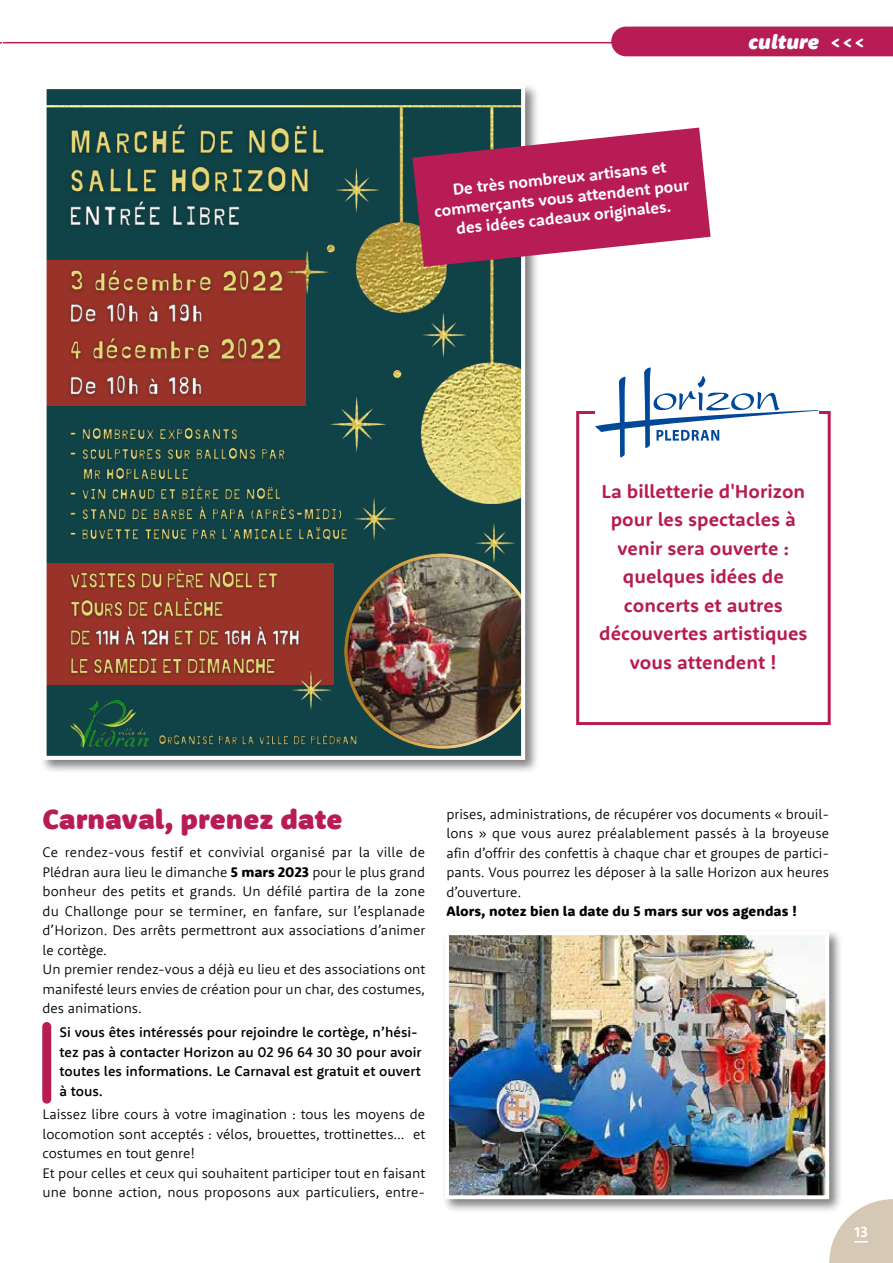
<style>
.page{position:relative;width:893px;height:1263px;background:#fff}
.page>*{position:absolute;margin:0;border:0;box-sizing:border-box;transform-origin:0 0}
.t1{font:900 28.5px "Rooney Sans";color:#b71c54}
.t2{font:italic 900 21px "Rooney Sans";color:#fff}
.t3{font:700 19.5px/28.5px "Rooney Sans";color:#b71c54;text-align:center}
.t4{font:700 16.5px/19.8px "Rooney Sans";color:#fff;text-align:center}
.t5{font:700 15px "Rooney Sans";color:#fff}
.t6{font:300 14.25px/19.5px "Rooney Sans";color:#000}
.t7{font:500 14.25px/19.5px "Rooney Sans";color:#000}
.t8{font:800 14.25px "Rooney Sans";color:#000}
.s1{font-weight:700;font-style:normal}
.s2{font-weight:800}
</style>
<div class="page">
<svg style="left:829px;top:1199px;width:64px;height:64px"></svg>
<hr style="left:3px;top:42px;width:829px;height:1px;background:#b71c54">
<div style="left:611px;top:27px;width:282px;height:29px;background:#b71c54"></div>
<div style="left:40px;top:82px;width:499px;height:692px;background:#000;opacity:.5"></div>
<div style="left:45px;top:87px;width:478px;height:671px;background:#0f4347"></div>
<img style="left:353px;top:504px;width:44px;height:37px">
<img style="left:48px;top:105px;width:472px;height:3px">
<img style="left:344px;top:553px;width:176px;height:196px">
<div style="left:45px;top:260px;width:260px;height:146px;background:#993228"></div>
<img style="left:70px;top:124px;width:205px;height:102px">
<div style="left:45px;top:563px;width:289px;height:122px;background:#993228"></div>
<img style="left:70px;top:701px;width:78px;height:48px">
<img style="left:70px;top:427px;width:277px;height:114px">
<img style="left:159px;top:731px;width:201px;height:18px">
<img style="left:70px;top:269px;width:205px;height:128px">
<img style="left:275px;top:106px;width:245px;height:398px">
<img style="left:70px;top:568px;width:230px;height:107px">
<img style="left:473px;top:523px;width:47px;height:46px">
<img style="left:290px;top:664px;width:43px;height:46px">
<div style="left:43px;top:85px;width:482px;height:675px;border:4px solid #fff"></div>
<svg style="left:412px;top:128px;width:299px;height:139px"></svg>
<div style="left:42px;top:1026px;width:9px;height:73px;background:#b71c54"></div>
<div style="left:442px;top:928px;width:401px;height:285px;background:#000;opacity:.5"></div>
<img style="left:450px;top:936px;width:374px;height:258px">
<div style="left:445px;top:931px;width:384px;height:268px;border:4px solid #fff"></div>
<div style="left:576px;top:411px;width:255px;height:314px;border:3px solid #b71c54"></div>
<svg style="left:595px;top:367px;width:224px;height:90px"></svg>
<p class="t4" style="left:431px;top:181px;width:257px;rotate:-6deg">De très nombreux artisans et commerçants vous attendent pour des idées cadeaux originales.</p>
<h2 class="t2" style="left:749px;top:28px;width:119px">culture <span class="s1">&lt;&lt;&lt;</span></h2>
<h3 class="t3" style="left:599px;top:476px;width:210px">La billetterie d'Horizon pour les spectacles à venir sera ouverte : quelques idées de concerts et autres découvertes artistiques vous attendent !</h3>
<h1 class="t1" style="left:43px;top:801px;width:301px">Carnaval, prenez date</h1>
<p class="t6" style="left:43px;top:842px;width:384px">Ce rendez-vous festif et convivial organisé par la ville de Plédran aura lieu le dimanche <span class="s2">5 mars 2023</span> pour le plus grand bonheur des petits et grands. Un défilé partira de la zone du Challonge pour se terminer, en fanfare, sur l’esplanade d’Horizon. Des arrêts permettront aux associations d’animer le cortège.<br>Un premier rendez-vous a déjà eu lieu et des associations ont manifesté leurs envies de création pour un char, des costumes, des animations.</p>
<p class="t7" style="left:60px;top:1022px;width:364px">Si vous êtes intéressés pour rejoindre le cortège, n’hési&shy;tez pas à contacter Horizon au 02 96 64 30 30 pour avoir toutes les informations. Le Carnaval est gratuit et ouvert à tous.</p>
<p class="t6" style="left:43px;top:1104px;width:384px">Laissez libre cours à votre imagination : tous les moyens de locomotion sont acceptés : vélos, brouettes, trottinettes… et costumes en tout genre!<br>Et pour celles et ceux qui souhaitent participer tout en faisant une bonne action, nous proposons aux particuliers, entre-</p>
<p class="t6" style="left:446px;top:803px;width:384px;text-align:justify">prises, administrations, de récupérer vos documents « brouil&shy;lons » que vous aurez préalablement passés à la broyeuse afin d’offrir des confettis à chaque char et groupes de partici&shy;pants. Vous pourrez les déposer à la salle Horizon aux heures d’ouverture.</p>
<p class="t8" style="left:446px;top:902px;width:352px">Alors, notez bien la date du 5 mars sur vos agendas !</p>
<p class="t5" style="left:854px;top:1222px;width:15px">13</p>
</div>
